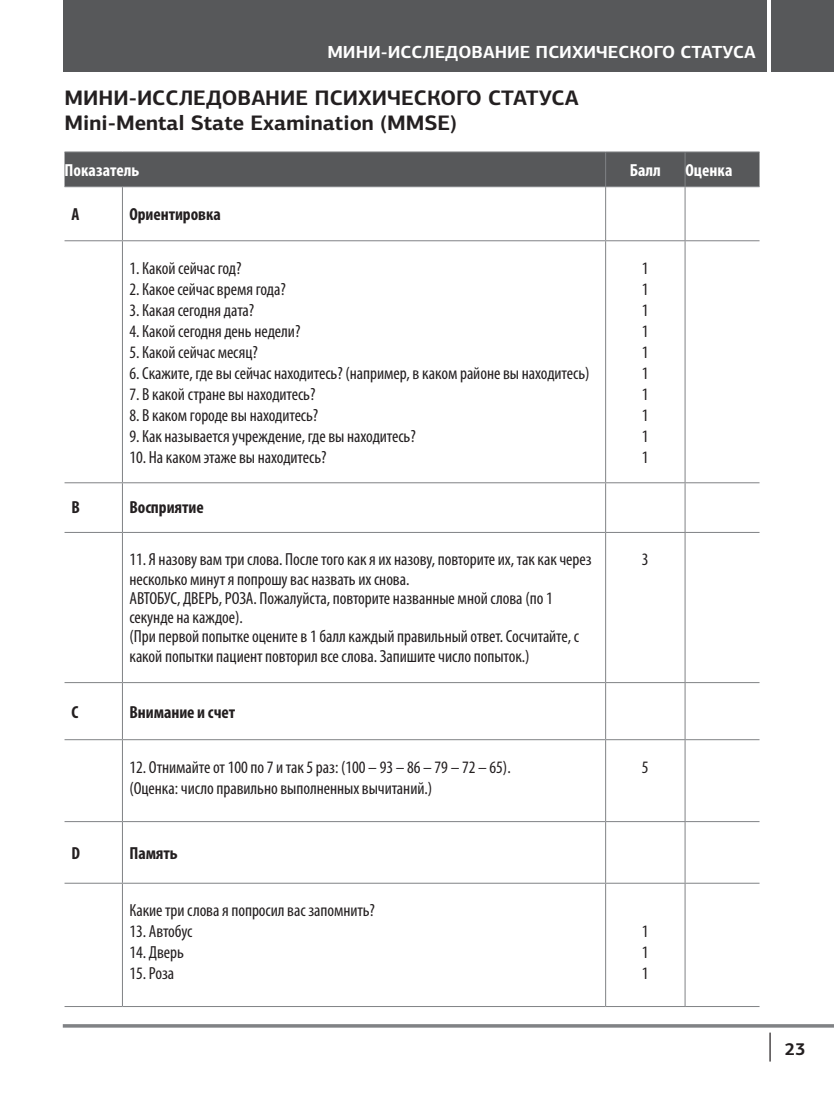
<style>
.page{position:relative;width:834px;height:1117px;background:#fff}
.page>*{position:absolute;margin:0;border:0;box-sizing:border-box;transform-origin:0 0}
.Heading1{font:700 21px "PF Centro Sans Pro";color:#231f20}
.Table{font:condensed 17.5px/19.2px "Myriad Pro";letter-spacing:-.005em;color:#231f20}
.Table-2{font:700 condensed 17.5px "Myriad Pro";letter-spacing:-.005em;color:#231f20}
.t1{font:700 17.5px "PF Centro Sans Pro";color:#fff}
.Table_header{font:700 condensed 17.5px "Myriad Pro";letter-spacing:.005em;color:#fff}
.t2{font:700 17.5px "PF Centro Sans Pro";color:#231f20}
</style>
<div class="page">
<div style="left:63px;top:0;width:770px;height:72px;background:#57585a"></div>
<svg style="left:63px;top:1024px;width:770px;height:3px;background:#86888a"></svg>
<hr style="left:767px;top:0;width:3px;height:137px;background:#fff">
<svg style="left:769px;top:1032px;width:1px;height:29px"></svg>
<div style="left:64px;top:152px;width:695px;height:34px;background:#57585a"></div>
<hr style="left:64px;top:151px;width:58px;height:1px;background:#808285">
<hr style="left:122px;top:151px;width:483px;height:1px;background:#808285">
<hr style="left:605px;top:151px;width:80px;height:1px;background:#808285">
<hr style="left:605px;top:152px;width:1px;height:34px;background:#808285">
<hr style="left:685px;top:151px;width:74px;height:1px;background:#808285">
<hr style="left:684px;top:152px;width:1px;height:34px;background:#808285">
<hr style="left:64px;top:186px;width:58px;height:1px;background:#808285">
<hr style="left:122px;top:186px;width:483px;height:1px;background:#808285">
<hr style="left:122px;top:187px;width:1px;height:53px;background:#808285">
<hr style="left:605px;top:186px;width:80px;height:1px;background:#808285">
<hr style="left:605px;top:187px;width:1px;height:53px;background:#808285">
<hr style="left:685px;top:186px;width:74px;height:1px;background:#808285">
<hr style="left:684px;top:187px;width:1px;height:53px;background:#808285">
<hr style="left:64px;top:240px;width:58px;height:1px;background:#808285">
<hr style="left:122px;top:240px;width:483px;height:1px;background:#808285">
<hr style="left:122px;top:241px;width:1px;height:241px;background:#808285">
<hr style="left:605px;top:240px;width:80px;height:1px;background:#808285">
<hr style="left:605px;top:241px;width:1px;height:241px;background:#808285">
<hr style="left:685px;top:240px;width:74px;height:1px;background:#808285">
<hr style="left:684px;top:241px;width:1px;height:241px;background:#808285">
<hr style="left:64px;top:482px;width:58px;height:1px;background:#808285">
<hr style="left:122px;top:482px;width:483px;height:1px;background:#808285">
<hr style="left:122px;top:483px;width:1px;height:49px;background:#808285">
<hr style="left:605px;top:482px;width:80px;height:1px;background:#808285">
<hr style="left:605px;top:483px;width:1px;height:49px;background:#808285">
<hr style="left:685px;top:482px;width:74px;height:1px;background:#808285">
<hr style="left:684px;top:483px;width:1px;height:49px;background:#808285">
<hr style="left:64px;top:532px;width:58px;height:1px;background:#808285">
<hr style="left:122px;top:532px;width:483px;height:1px;background:#808285">
<hr style="left:122px;top:532px;width:1px;height:150px;background:#808285">
<hr style="left:605px;top:532px;width:80px;height:1px;background:#808285">
<hr style="left:605px;top:532px;width:1px;height:150px;background:#808285">
<hr style="left:685px;top:532px;width:74px;height:1px;background:#808285">
<hr style="left:684px;top:532px;width:1px;height:150px;background:#808285">
<hr style="left:64px;top:682px;width:58px;height:1px;background:#808285">
<hr style="left:122px;top:682px;width:483px;height:1px;background:#808285">
<hr style="left:122px;top:683px;width:1px;height:56px;background:#808285">
<hr style="left:605px;top:682px;width:80px;height:1px;background:#808285">
<hr style="left:605px;top:683px;width:1px;height:56px;background:#808285">
<hr style="left:685px;top:682px;width:74px;height:1px;background:#808285">
<hr style="left:684px;top:683px;width:1px;height:56px;background:#808285">
<hr style="left:64px;top:739px;width:58px;height:1px;background:#808285">
<hr style="left:122px;top:739px;width:483px;height:1px;background:#808285">
<hr style="left:122px;top:740px;width:1px;height:81px;background:#808285">
<hr style="left:605px;top:739px;width:80px;height:1px;background:#808285">
<hr style="left:605px;top:740px;width:1px;height:81px;background:#808285">
<hr style="left:685px;top:739px;width:74px;height:1px;background:#808285">
<hr style="left:684px;top:740px;width:1px;height:81px;background:#808285">
<hr style="left:64px;top:821px;width:58px;height:1px;background:#808285">
<hr style="left:122px;top:821px;width:483px;height:1px;background:#808285">
<hr style="left:122px;top:821px;width:1px;height:61px;background:#808285">
<hr style="left:605px;top:821px;width:80px;height:1px;background:#808285">
<hr style="left:605px;top:821px;width:1px;height:61px;background:#808285">
<hr style="left:685px;top:821px;width:74px;height:1px;background:#808285">
<hr style="left:684px;top:821px;width:1px;height:61px;background:#808285">
<hr style="left:64px;top:882px;width:58px;height:1px;background:#808285">
<hr style="left:122px;top:882px;width:483px;height:1px;background:#808285">
<hr style="left:122px;top:883px;width:1px;height:122px;background:#808285">
<hr style="left:605px;top:882px;width:80px;height:1px;background:#808285">
<hr style="left:605px;top:883px;width:1px;height:122px;background:#808285">
<hr style="left:685px;top:882px;width:74px;height:1px;background:#808285">
<hr style="left:684px;top:883px;width:1px;height:122px;background:#808285">
<hr style="left:64px;top:1005px;width:58px;height:1px;background:#808285">
<hr style="left:122px;top:1005px;width:483px;height:1px;background:#808285">
<hr style="left:605px;top:1005px;width:80px;height:1px;background:#808285">
<hr style="left:685px;top:1005px;width:74px;height:1px;background:#808285">
<p class="t1" style="left:327px;top:41px;width:430px">МИНИ-ИССЛЕДОВАНИЕ ПСИХИЧЕСКОГО СТАТУСА</p>
<p class="Heading1" style="left:64px;top:85px;width:515px">МИНИ-ИССЛЕДОВАНИЕ ПСИХИЧЕСКОГО СТАТУСА</p>
<p class="Heading1" style="left:64px;top:109px;width:394px">Mini-Mental State Examination (MMSE)</p>
<p class="Table_header" style="left:64px;top:159px;width:76px">Показатель</p>
<p class="Table_header" style="left:629px;top:159px;width:33px">Балл</p>
<p class="Table_header" style="left:685px;top:159px;width:49px">Оценка</p>
<p class="Table-2" style="left:71px;top:203px;width:10px">A</p>
<p class="Table-2" style="left:129px;top:203px;width:93px">Ориентировка</p>
<p class="Table" style="left:129px;top:258px;width:114px">1. Какой сейчас год?</p>
<p class="Table" style="left:129px;top:279px;width:158px">2. Какое сейчас время года?</p>
<p class="Table" style="left:129px;top:300px;width:126px">3. Какая сегодня дата?</p>
<p class="Table" style="left:129px;top:321px;width:172px">4. Какой сегодня день недели?</p>
<p class="Table" style="left:129px;top:342px;width:130px">5. Какой сейчас месяц?</p>
<p class="Table" style="left:129px;top:363px;width:461px">6. Скажите, где вы сейчас находитесь? (например, в каком районе вы находитесь)</p>
<p class="Table" style="left:129px;top:384px;width:187px">7. В какой стране вы находитесь?</p>
<p class="Table" style="left:129px;top:405px;width:190px">8. В каком городе вы находитесь?</p>
<p class="Table" style="left:129px;top:426px;width:288px">9. Как называется учреждение, где вы находитесь?</p>
<p class="Table" style="left:129px;top:447px;width:198px">10. На каком этаже вы находитесь?</p>
<p class="Table" style="left:642px;top:258px;width:8px">1</p>
<p class="Table" style="left:642px;top:279px;width:8px">1</p>
<p class="Table" style="left:642px;top:300px;width:8px">1</p>
<p class="Table" style="left:642px;top:321px;width:8px">1</p>
<p class="Table" style="left:642px;top:342px;width:8px">1</p>
<p class="Table" style="left:642px;top:363px;width:8px">1</p>
<p class="Table" style="left:642px;top:384px;width:8px">1</p>
<p class="Table" style="left:642px;top:405px;width:8px">1</p>
<p class="Table" style="left:642px;top:426px;width:8px">1</p>
<p class="Table" style="left:642px;top:447px;width:8px">1</p>
<p class="Table-2" style="left:71px;top:495px;width:10px">B</p>
<p class="Table-2" style="left:129px;top:495px;width:76px">Восприятие</p>
<p class="Table" style="left:129px;top:549px;width:464px">11. Я назову вам три слова. После того как я их назову, повторите их, так как через несколько минут я попрошу вас назвать их снова.</p>
<p class="Table" style="left:129px;top:588px;width:424px">АВТОБУС, ДВЕРЬ, РОЗА. Пожалуйста, повторите названные мной слова (по 1 секунде на каждое).</p>
<p class="Table" style="left:129px;top:626px;width:451px">(При первой попытке оцените в 1 балл каждый правильный ответ. Сосчитайте, с какой попытки пациент повторил все слова. Запишите число попыток.)</p>
<p class="Table-2" style="left:71px;top:700px;width:8px">C</p>
<p class="Table-2" style="left:129px;top:700px;width:107px">Внимание и счет</p>
<p class="Table" style="left:129px;top:756px;width:383px">12. Отнимайте от 100 по 7 и так 5 раз: (100 – 93 – 86 – 79 – 72 – 65).</p>
<p class="Table" style="left:129px;top:777px;width:304px">(Оценка: число правильно выполненных вычитаний.)</p>
<p class="Table-2" style="left:71px;top:842px;width:10px">D</p>
<p class="Table-2" style="left:129px;top:842px;width:50px">Память</p>
<p class="Table" style="left:129px;top:900px;width:247px">Какие три слова я попросил вас запомнить?</p>
<p class="Table" style="left:129px;top:921px;width:65px">13. Автобус</p>
<p class="Table" style="left:129px;top:942px;width:56px">14. Дверь</p>
<p class="Table" style="left:129px;top:963px;width:46px">15. Роза</p>
<p class="Table" style="left:642px;top:549px;width:8px">3</p>
<p class="Table" style="left:642px;top:756px;width:8px">5</p>
<p class="Table" style="left:642px;top:921px;width:8px">1</p>
<p class="Table" style="left:642px;top:942px;width:8px">1</p>
<p class="Table" style="left:642px;top:963px;width:8px">1</p>
<p class="t2" style="left:784px;top:1037px;width:22px">23</p>
</div>
